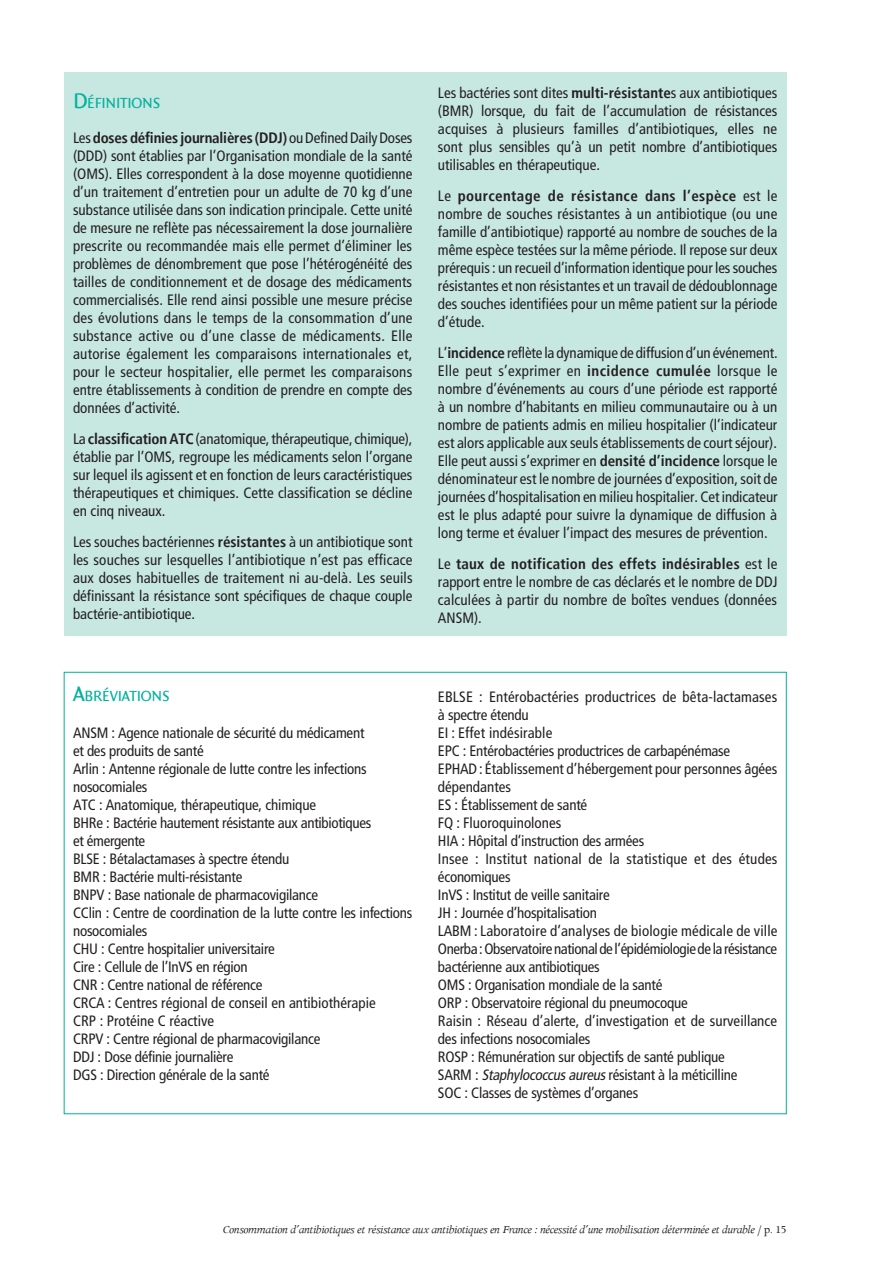
<style>
.page{position:relative;width:893px;height:1263px;background:#fff}
.page>*{position:absolute;margin:0;border:0;box-sizing:border-box;transform-origin:0 0}
.T1{font:15.75px "Quadraat Sans Caps";letter-spacing:-.015em;color:#00b19d}
.Texte{font:15.75px "Quadraat Sans Caps";letter-spacing:-.015em;color:#00b19d}
.Texte-2{font:condensed 15px/18px "Frutiger";letter-spacing:-.015em;color:#231f20}
.T2_ApresT1{font:condensed 15px/18px "Frutiger";color:#231f20;text-align:justify}
.Texte-3{font:condensed 15px/18px "Frutiger";letter-spacing:.01em;color:#231f20}
.Texte-4{font:condensed 15px/18px "Frutiger";letter-spacing:.015em;color:#231f20}
.t1{font:italic 12px "Apollo";letter-spacing:-.03em;color:#231f20}
.s1{font-size:22.5px}
.s2{font-weight:700}
.s3{font-style:italic}
.s4{font-style:normal}
</style>
<div class="page">
<div style="left:64px;top:73px;width:723px;height:563px;background:#c7e7e1"></div>
<p class="Texte" style="left:73px;top:94px;width:89px"><span class="s1">D</span>ÉFINITIONS</p>
<p class="Texte-2" style="left:73px;top:129px;width:341px;text-align:justify">Les <span class="s2">doses définies journalières (DDJ)</span> ou Defined Daily Doses (DDD) sont établies par l’Organisation mondiale de la santé (OMS). Elles correspondent à la dose moyenne quotidienne d’un traitement d’entretien pour un adulte de 70 kg d’une substance utilisée dans son indication principale. Cette unité de mesure ne reflète pas nécessairement la dose journalière prescrite ou recommandée mais elle permet d’éliminer les problèmes de dénombrement que pose l’hétérogénéité des tailles de conditionnement et de dosage des médicaments commercialisés. Elle rend ainsi possible une mesure précise des évolutions dans le temps de la consommation d’une substance active ou d’une classe de médicaments. Elle autorise également les comparaisons internationales et, pour le secteur hospitalier, elle permet les comparaisons entre établissements à condition de prendre en compte des données d’activité.</p>
<p class="Texte-2" style="left:73px;top:430px;width:341px;text-align:justify">La <span class="s2">classification ATC</span> (anatomique, thérapeutique, chimique), établie par l’OMS, regroupe les médicaments selon l’organe sur lequel ils agissent et en fonction de leurs caractéristiques thérapeutiques et chimiques. Cette classification se décline en cinq niveaux.</p>
<p class="Texte-2" style="left:73px;top:532px;width:341px;text-align:justify">Les souches bactériennes <span class="s2">résistantes</span> à un antibiotique sont les souches sur lesquelles l’antibiotique n’est pas efficace aux doses habituelles de traitement ni au-delà. Les seuils définissant la résistance sont spécifiques de chaque couple bactérie-antibiotique.</p>
<p class="T1" style="left:73px;top:687px;width:98px"><span class="s1">A</span>BRÉVIATIONS</p>
<p class="Texte-2" style="left:73px;top:724px;width:293px">ANSM : Agence nationale de sécurité du médicament et des produits de santé</p>
<p class="Texte-2" style="left:73px;top:760px;width:295px">Arlin : Antenne régionale de lutte contre les infections nosocomiales</p>
<p class="Texte-2" style="left:73px;top:796px;width:245px">ATC : Anatomique, thérapeutique, chimique</p>
<p class="Texte-2" style="left:73px;top:814px;width:300px">BHRe : Bactérie hautement résistante aux antibiotiques et émergente</p>
<p class="Texte-2" style="left:73px;top:850px;width:218px">BLSE : Bétalactamases à spectre étendu</p>
<p class="Texte-2" style="left:73px;top:868px;width:171px">BMR : Bactérie multi-résistante</p>
<p class="Texte-2" style="left:73px;top:886px;width:247px">BNPV : Base nationale de pharmacovigilance</p>
<p class="Texte-2" style="left:73px;top:904px;width:341px">CClin : Centre de coordination de la lutte contre les infections nosocomiales</p>
<p class="Texte-2" style="left:73px;top:940px;width:203px">CHU : Centre hospitalier universitaire</p>
<p class="Texte-2" style="left:73px;top:958px;width:176px">Cire : Cellule de l’InVS en région</p>
<p class="Texte-2" style="left:73px;top:976px;width:191px">CNR : Centre national de référence</p>
<p class="Texte-2" style="left:73px;top:994px;width:304px">CRCA : Centres régional de conseil en antibiothérapie</p>
<p class="Texte-2" style="left:73px;top:1012px;width:143px">CRP : Protéine C réactive</p>
<p class="Texte-2" style="left:73px;top:1030px;width:249px">CRPV : Centre régional de pharmacovigilance</p>
<p class="Texte-2" style="left:73px;top:1048px;width:162px">DDJ : Dose définie journalière</p>
<p class="Texte-2" style="left:73px;top:1066px;width:198px">DGS : Direction générale de la santé</p>
<p class="T2_ApresT1" style="left:438px;top:84px;width:341px">Les bactéries sont dites <span class="s2">multi-résistante</span>s aux antibiotiques (BMR) lorsque, du fait de l’accumulation de résistances acquises à plusieurs familles d’antibiotiques, elles ne sont plus sensibles qu’à un petit nombre d’antibiotiques utilisables en thérapeutique.</p>
<p class="Texte-2" style="left:438px;top:187px;width:341px;text-align:justify">Le <span class="s2">pourcentage de résistance dans l’espèce</span> est le nombre de souches résistantes à un antibiotique (ou une famille d’antibiotique) rapporté au nombre de souches de la même espèce testées sur la même période. Il repose sur deux prérequis : un recueil d’information identique pour les souches résistantes et non résistantes et un travail de dédoublonnage des souches identifiées pour un même patient sur la période d’étude.</p>
<p class="Texte-2" style="left:438px;top:344px;width:341px;text-align:justify">L’<span class="s2">incidence</span> reflète la dynamique de diffusion d’un événement.<br>Elle peut s’exprimer en <span class="s2">incidence cumulée</span> lorsque le nombre d’événements au cours d’une période est rapporté à un nombre d’habitants en milieu communautaire ou à un nombre de patients admis en milieu hospitalier (l’indicateur est alors applicable aux seuls établissements de court séjour).<br>Elle peut aussi s’exprimer en <span class="s2">densité d’incidence</span> lorsque le dénominateur est le nombre de journées d’exposition, soit de journées d’hospitalisation en milieu hospitalier. Cet indicateur est le plus adapté pour suivre la dynamique de diffusion à long terme et évaluer l’impact des mesures de prévention.</p>
<p class="Texte-2" style="left:438px;top:555px;width:341px;text-align:justify">Le <span class="s2">taux de notification des effets indésirables</span> est le rapport entre le nombre de cas déclarés et le nombre de DDJ calculées à partir du nombre de boîtes vendues (données ANSM).</p>
<p class="Texte-3" style="left:438px;top:688px;width:341px">EBLSE : Entérobactéries productrices de bêta-lactamases à spectre étendu</p>
<p class="Texte-3" style="left:438px;top:724px;width:116px">EI : Effet indésirable</p>
<p class="Texte-2" style="left:438px;top:742px;width:294px">EPC : Entérobactéries productrices de carbapénémase</p>
<p class="Texte-2" style="left:438px;top:760px;width:341px">EPHAD : Établissement d’hébergement pour personnes âgées dépendantes</p>
<p class="Texte-2" style="left:438px;top:796px;width:151px">ES : Établissement de santé</p>
<p class="Texte-2" style="left:438px;top:814px;width:125px">FQ : Fluoroquinolones</p>
<p class="Texte-2" style="left:438px;top:832px;width:208px">HIA : Hôpital d’instruction des armées</p>
<p class="Texte-4" style="left:438px;top:850px;width:341px">Insee : Institut national de la statistique et des études économiques</p>
<p class="Texte-2" style="left:438px;top:886px;width:173px">InVS : Institut de veille sanitaire</p>
<p class="Texte-2" style="left:438px;top:904px;width:161px">JH : Journée d’hospitalisation</p>
<p class="Texte-3" style="left:438px;top:922px;width:341px">LABM : Laboratoire d’analyses de biologie médicale de ville</p>
<p class="Texte-2" style="left:438px;top:940px;width:341px">Onerba : Observatoire national de l’épidémiologie delarésistance bactérienne aux antibiotiques</p>
<p class="Texte-2" style="left:438px;top:976px;width:226px">OMS : Organisation mondiale de la santé</p>
<p class="Texte-2" style="left:438px;top:994px;width:251px">ORP : Observatoire régional du pneumocoque</p>
<p class="Texte-2" style="left:438px;top:1012px;width:341px">Raisin : Réseau d’alerte, d’investigation et de surveillance des infections nosocomiales</p>
<p class="Texte-2" style="left:438px;top:1048px;width:288px">ROSP : Rémunération sur objectifs de santé publique</p>
<p class="Texte-2" style="left:438px;top:1066px;width:301px">SARM : <span class="s3">Staphylococcusaureus</span>résistant à la méticilline</p>
<p class="Texte-2" style="left:438px;top:1084px;width:202px">SOC : Classes de systèmes d’organes</p>
<p class="t1" style="left:222px;top:1222px;width:566px">Consommation d’antibiotiques et résistance aux antibiotiques en France : nécessité d’une mobilisation déterminée et durable <span class="s4">/ p. 15</span></p>
</div>
